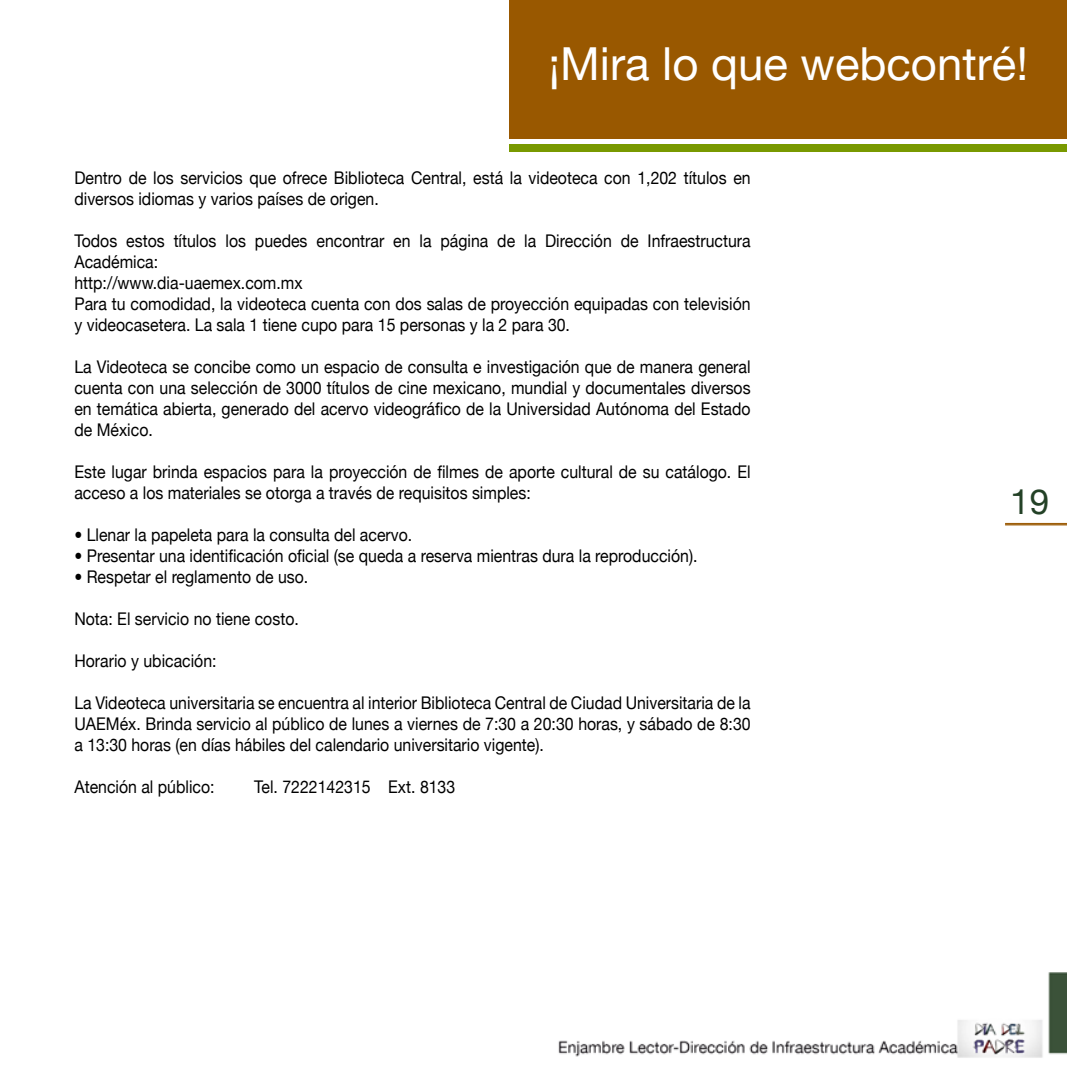
<style>
.page{position:relative;width:1067px;height:1067px;background:#fff}
.page>*{position:absolute;margin:0;border:0;box-sizing:border-box;transform-origin:0 0}
.t1{font:45.5px "Helvetica Neue";color:#fff}
.t2{font:35px "Helvetica Neue";color:#234126}
.t3{font:17.5px/21px "Helvetica Neue";color:#000;scale:.91 1}
</style>
<div class="page">
<img style="left:509px;top:138px;width:558px;height:920px">
<hr style="left:1005px;top:523px;width:62px;height:1px;background:#995800">
<hr style="left:1005px;top:524px;width:62px;height:1px;background:#995800">
<div style="left:509px;top:0;width:558px;height:138px;background:#995800"></div>
<div style="left:509px;top:144px;width:558px;height:8px;background:#799900"></div>
<h1 class="t1" style="left:548px;top:36px;width:481px">¡Mira lo que webcontré!</h1>
<p class="t3" style="left:74px;top:167px;width:744px">Dentro de los servicios que ofrece Biblioteca Central, está la videoteca con 1,202 títulos en diversos idiomas y varios países de origen.</p>
<p class="t3" style="left:74px;top:230px;width:744px">Todos estos títulos los puedes encontrar en la página de la Dirección de Infraestructura Académica:<br>http://www.dia-uaemex.com.mx<br>Para tu comodidad, la videoteca cuenta con dos salas de proyección equipadas con televisión y videocasetera. La sala 1 tiene cupo para 15 personas y la 2 para 30.</p>
<p class="t3" style="left:74px;top:356px;width:744px;text-align:justify">La Videoteca se concibe como un espacio de consulta e investigación que de manera general cuenta con una selección de 3000 títulos de cine mexicano, mundial y documentales diversos en temática abierta, generado del acervo videográfico de la Universidad Autónoma del Estado de México.</p>
<p class="t3" style="left:74px;top:461px;width:744px">Este lugar brinda espacios para la proyección de filmes de aporte cultural de su catálogo. El acceso a los materiales se otorga a través de requisitos simples:</p>
<p class="t3" style="left:74px;top:524px;width:373px">• Llenar la papeleta para la consulta del acervo.</p>
<p class="t3" style="left:74px;top:545px;width:686px">• Presentar una identificación oficial (se queda a reserva mientras dura la reproducción).</p>
<p class="t3" style="left:74px;top:566px;width:258px">• Respetar el reglamento de uso.</p>
<p class="t3" style="left:74px;top:608px;width:248px">Nota: El servicio no tiene costo.</p>
<p class="t3" style="left:74px;top:650px;width:158px">Horario y ubicación:</p>
<p class="t3" style="left:74px;top:692px;width:744px;text-align:justify">La Videoteca universitaria se encuentra al interior Biblioteca Central de Ciudad Universitaria de la UAEMéx. Brinda servicio al público de lunes a viernes de 7:30 a 20:30 horas, y sábado de 8:30 a 13:30 horas (en días hábiles del calendario universitario vigente).</p>
<p class="t3" style="left:74px;top:776px;width:155px">Atención al público:</p>
<p class="t3" style="left:254px;top:776px;width:222px">Tel. 7222142315 Ext. 8133</p>
<h2 class="t2" style="left:1010px;top:481px;width:40px">19</h2>
</div>
